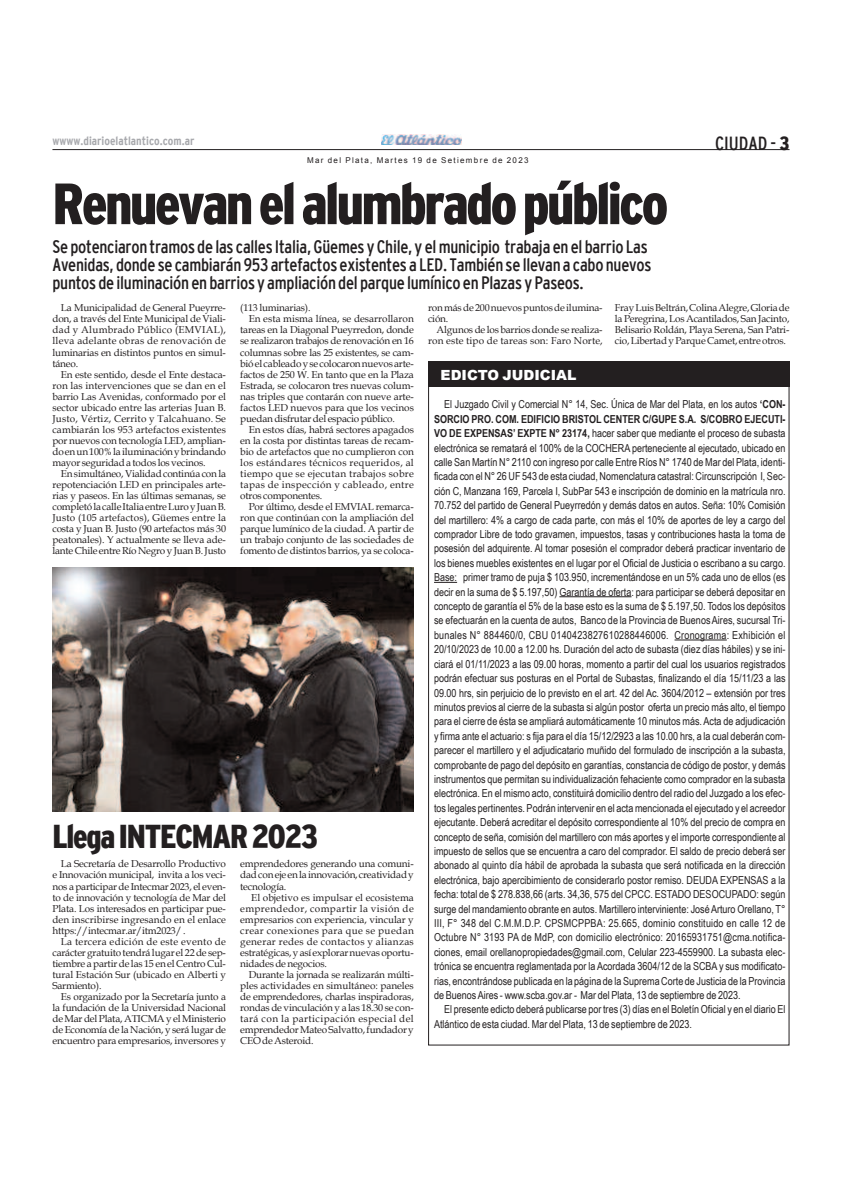
<style>
.page{position:relative;width:842px;height:1191px;background:#fff}
.page>*{position:absolute;margin:0;border:0;box-sizing:border-box;transform-origin:0 0}
.t1{font:900 condensed 58px "Interstate";letter-spacing:-.045em;color:#231f20}
.t2{font:900 condensed 33px "Interstate";letter-spacing:-.04em;color:#231f20}
.t3{font:condensed 19px "Interstate";color:#231f20}
.t4{font:condensed 18px/18px "Interstate";letter-spacing:-.015em;color:#231f20}
.t5{font:900 14px "Arial";color:#fff}
.t6{font:700 condensed 12px "Interstate";color:#a8a9ad}
.t7{font:11px/14.4px "Arial Narrow";color:#231f20;text-align:justify}
.t8{font:10px/11px "Book Antiqua";letter-spacing:-.02em;color:#231f20;text-align:justify}
.t9{font:10px "Book Antiqua";letter-spacing:.03em;color:#231f20}
.t10{font:10px "Book Antiqua";letter-spacing:.005em;color:#231f20}
.t11{font:8px "Arial";letter-spacing:.165em;color:#231f20}
.s1{font-weight:900}
.s2{font-weight:700}
</style>
<div class="page">
<hr style="left:52px;top:149px;width:737px;height:1px;background:#231f20">
<img style="left:381px;top:135px;width:80px;height:9px">
<img style="left:52px;top:567px;width:362px;height:245px">
<div style="left:428px;top:361px;width:361px;height:26px;background:#231f20"></div>
<svg style="left:434px;top:582px;width:23px;height:1px"></svg>
<hr style="left:559px;top:596px;width:72px;height:1px;background:#231f20">
<hr style="left:674px;top:639px;width:53px;height:1px;background:#231f20">
<p class="t6" style="left:52px;top:134px;width:143px">wwww.diarioelatlantico.com.ar</p>
<p class="t11" style="left:307px;top:155px;width:223px">Mar del Plata, Martes 19 de Setiembre de 2023</p>
<h1 class="t1" style="left:52px;top:172px;width:617px">Renuevanelalumbradopúblico</h1>
<p class="t4" style="left:52px;top:237px;width:600px">Se potenciaron tramos de las callesItalia,Güemes y Chile, y elmunicipio trabaja en el barrio Las<br>Avenidas, donde se cambiarán 953 artefactos existentes a LED. También se llevan a cabo nuevos puntos de iluminación en barrios y ampliación del parque lumínico en Plazas y Paseos.</p>
<h3 class="t3" style="left:715px;top:133px;width:76px">CIUDAD - <span class="s1">3</span></h3>
<p class="t8" style="left:52px;top:303px;width:175px;text-indent:9px">La Municipalidad de General Pueyrre&shy;don, a través del Ente Municipal de Viali&shy;dad y Alumbrado Público (EMVIAL), lleva adelante obras de renovación de luminarias en distintos puntos en simul&shy;táneo.</p>
<p class="t8" style="left:52px;top:369px;width:175px;text-indent:9px">En este sentido, desde el Ente destaca&shy;ron las intervenciones que se dan en el barrio Las Avenidas, conformado por el sector ubicado entre las arterias Juan B.<br>Justo, Vértiz, Cerrito y Talcahuano. Se cambiarán los 953 artefactos existentes por nuevos con tecnología LED, amplian&shy;doenun100%lailuminaciónybrindando mayor seguridada todos losvecinos.</p>
<p class="t8" style="left:52px;top:468px;width:175px;text-indent:9px">Ensimultáneo,Vialidadcontinúa conla repotenciación LED en principales arte&shy;rias y paseos. En las últimas semanas, se completólacalleItaliaentreLuroyJuanB.<br>Justo (105 artefactos), Güemes entre la costa y Juan B. Justo (90 artefactos más 30 peatonales). Y actualmente se lleva ade&shy;lante Chile entre Río Negro y Juan B. Justo</p>
<p class="t8" style="left:240px;top:303px;width:72px">(113 luminarias).</p>
<p class="t10" style="left:249px;top:313px;width:167px">En esta misma línea, se desarrollaron</p>
<p class="t8" style="left:240px;top:325px;width:175px">tareas en la Diagonal Pueyrredon, donde</p>
<p class="t8" style="left:240px;top:336px;width:175px">se realizaron trabajos de renovación en 16</p>
<p class="t8" style="left:240px;top:347px;width:175px">columnas sobre las 25 existentes, se cam-</p>
<p class="t8" style="left:240px;top:358px;width:175px">bióel cableadoysecolocaronnuevosarte-</p>
<p class="t8" style="left:240px;top:369px;width:175px">factos de 250 W. En tanto que en la Plaza</p>
<p class="t8" style="left:240px;top:380px;width:175px">Estrada, se colocaron tres nuevas colum-</p>
<p class="t8" style="left:240px;top:391px;width:175px">nas triples que contarán con nueve arte-</p>
<p class="t8" style="left:240px;top:402px;width:175px">factos LED nuevos para que los vecinos</p>
<p class="t8" style="left:240px;top:413px;width:156px">puedan disfrutardel espaciopúblico.</p>
<p class="t8" style="left:249px;top:424px;width:167px">En estos días, habrá sectores apagados</p>
<p class="t8" style="left:240px;top:435px;width:175px">en la costa por distintas tareas de recam-</p>
<p class="t8" style="left:240px;top:446px;width:175px">bio de artefactos que no cumplieron con</p>
<p class="t9" style="left:240px;top:456px;width:175px">los estándares técnicos requeridos, al</p>
<p class="t9" style="left:240px;top:467px;width:175px">tiempo que se ejecutan trabajos sobre</p>
<p class="t9" style="left:240px;top:478px;width:175px">tapas de inspección y cableado, entre</p>
<p class="t8" style="left:240px;top:490px;width:84px">otros componentes.</p>
<p class="t8" style="left:249px;top:501px;width:166px">Por último, desde el EMVIAL remarca-</p>
<p class="t8" style="left:240px;top:512px;width:175px">ron que continúan con la ampliación del</p>
<p class="t8" style="left:240px;top:523px;width:175px">parque lumínico de la ciudad. A partir de</p>
<p class="t8" style="left:240px;top:534px;width:175px">un trabajo conjunto de las sociedades de</p>
<p class="t8" style="left:240px;top:545px;width:175px">fomento de distintos barrios, ya se coloca-</p>
<h2 class="t2" style="left:52px;top:818px;width:267px">LlegaINTECMAR2023</h2>
<p class="t8" style="left:52px;top:858px;width:175px;text-indent:9px">La Secretaría de Desarrollo Productivo e Innovación municipal, invita a los veci&shy;nos a participar de Intecmar 2023, el even&shy;to de innovación y tecnología de Mar del Plata. Los interesados en participar pue&shy;den inscribirse ingresando en el enlace https://intecmar.ar/itm2023/.</p>
<p class="t8" style="left:52px;top:935px;width:175px;text-indent:9px">La tercera edición de este evento de carácter gratuito tendrá lugar el 22 de sep&shy;tiembre a partir de las 15 en el Centro Cul&shy;tural Estación Sur (ubicado en Alberti y Sarmiento).</p>
<p class="t8" style="left:52px;top:990px;width:175px;text-indent:9px">Es organizado por la Secretaría junto a la fundación de la Universidad Nacional de Mar del Plata, ATICMA y el Ministerio de Economía de la Nación, y será lugar de encuentro para empresarios, inversores y</p>
<p class="t8" style="left:240px;top:858px;width:175px">emprendedores generando una comuni&shy;dadconejeenlainnovación, creatividady tecnología.</p>
<p class="t8" style="left:240px;top:891px;width:175px;text-indent:11px">El objetivo es impulsar el ecosistema emprendedor, compartir la visión de empresarios con experiencia, vincular y crear conexiones para que se puedan generar redes de contactos y alianzas estratégicas,yasíexplorarnuevasoportu&shy;nidadesdenegocios.</p>
<p class="t8" style="left:240px;top:968px;width:175px;text-indent:9px">Durante la jornada se realizarán múlti&shy;ples actividades en simultáneo: paneles de emprendedores, charlas inspiradoras, rondas de vinculación y a las 18.30 se con&shy;tará con la participación especial del emprendedorMateoSalvatto,fundadory CEO de Asteroid.</p>
<p class="t8" style="left:428px;top:303px;width:176px">ronmásde 200nuevospuntosde ilumina&shy;ción.</p>
<p class="t8" style="left:428px;top:325px;width:176px;text-align:right">Algunos de los barrios donde se realiza&shy;ron este tipo de tareas son: Faro Norte,</p>
<p class="t5" style="left:441px;top:365px;width:137px">EDICTO JUDICIAL</p>
<p class="t8" style="left:615px;top:303px;width:176px">FrayLuisBeltrán,ColinaAlegre,Gloriade la Peregrina, Los Acantilados, San Jacinto, Belisario Roldán, Playa Serena, San Patri&shy;cio,Libertady Parque Camet, entre otros.</p>
<p class="t7" style="left:434px;top:397px;width:353px;text-indent:10px">El Juzgado Civil y Comercial N° 14, Sec. Única de Mar del Plata, en los autos <span class="s2">‘CON-SORCIO PRO. COM. EDIFICIO BRISTOL CENTER C/GUPE S.A. S/COBRO EJECUTI-VO DE EXPENSAS’ EXPTE N° 23174,</span> hacer saber que mediante el proceso de subasta electrónica se rematará el 100% de la COCHERA perteneciente al ejecutado, ubicado en calle SanMartín N° 2110 con ingreso por calle Entre Ríos N° 1740 deMar del Plata, identi&shy;ficada con elN° 26UF 543 de esta ciudad,Nomenclatura catastral:Circunscripción I, Sec&shy;ción C, Manzana 169, Parcela I, SubPar 543 e inscripción de dominio en la matrícula nro.<br>70.752 del partido de General Pueyrredón y demás datos en autos. Seña: 10% Comisión del martillero: 4% a cargo de cada parte, con más el 10% de aportes de ley a cargo del comprador Libre de todo gravamen, impuestos, tasas y contribuciones hasta la toma de posesión del adquirente. Al tomar posesión el comprador deberá practicar inventario de los bienes muebles existentes en el lugar por el Oficial de Justicia o escribano a su cargo.<br>Base: primer tramo de puja $ 103.950, incrementándose en un 5% cada uno de ellos (es decir en la suma de $ 5.197,50) Garantía de oferta: para participar se deberá depositar en concepto de garantía el 5% de la base esto es la suma de $ 5.197,50. Todos los depósitos se efectuarán en la cuenta de autos, Banco de la Provincia de BuenosAires, sucursal Tri&shy;bunales N° 884460/0, CBU 0140423827610288446006. Cronograma: Exhibición el 20/10/2023 de 10.00 a 12.00 hs. Duración del acto de subasta (diez días hábiles) y se ini&shy;ciará el 01/11/2023 a las 09.00 horas, momento a partir del cual los usuarios registrados podrán efectuar sus posturas en el Portal de Subastas, finalizando el día 15/11/23 a las 09.00 hrs, sin perjuicio de lo previsto en el art. 42 del Ac. 3604/2012 – extensión por tres minutos previos al cierre de la subasta si algún postor oferta un precio más alto, el tiempo para el cierre de ésta se ampliará automáticamente 10 minutos más.Acta de adjudicación y firma ante el actuario: s fija para el día 15/12/2923 a las 10.00 hrs, a la cual deberán com&shy;parecer el martillero y el adjudicatario muñido del formulado de inscripción a la subasta, comprobante de pago del depósito en garantías, constancia de código de postor, y demás instrumentos que permitan su individualización fehaciente como comprador en la subasta electrónica. En el mismo acto, constituirá domicilio dentro del radio del Juzgado a los efec&shy;tos legales pertinentes. Podrán intervenir en el actamencionada el ejecutado y el acreedor ejecutante. Deberá acreditar el depósito correspondiente al 10% del precio de compra en concepto de seña, comisión del martillero con más aportes y el importe correspondiente al impuesto de sellos que se encuentra a caro del comprador. El saldo de precio deberá ser abonado al quinto día hábil de aprobada la subasta que será notificada en la dirección electrónica, bajo apercibimiento de considerarlo postor remiso. DEUDA EXPENSAS a la fecha: total de $ 278.838,66 (arts. 34,36, 575 del CPCC. ESTADO DESOCUPADO: según surge del mandamiento obrante en autos. Martillero interviniente: JoséArturo Orellano, T° III, F° 348 del C.M.M.D.P. CPSMCPPBA: 25.665, dominio constituido en calle 12 de Octubre N° 3193 PA de MdP, con domicilio electrónico: 20165931751@cma.notifica&shy;ciones, email orellanopropiedades@gmail.com, Celular 223-4559900. La subasta elec&shy;trónica se encuentra reglamentada por laAcordada 3604/12 de la SCBAy sus modificato&shy;rias, encontrándose publicada en la página de la SupremaCorte de Justicia de la Provincia de BuenosAires - www.scba.gov.ar - Mar del Plata, 13 de septiembre de 2023.</p>
<p class="t7" style="left:434px;top:1002px;width:353px;text-indent:10px">El presente edicto deberá publicarse por tres (3) días en el BoletínOficial y en el diario El<br>Atlántico de esta ciudad. Mar del Plata, 13 de septiembre de 2023.</p>
</div>
